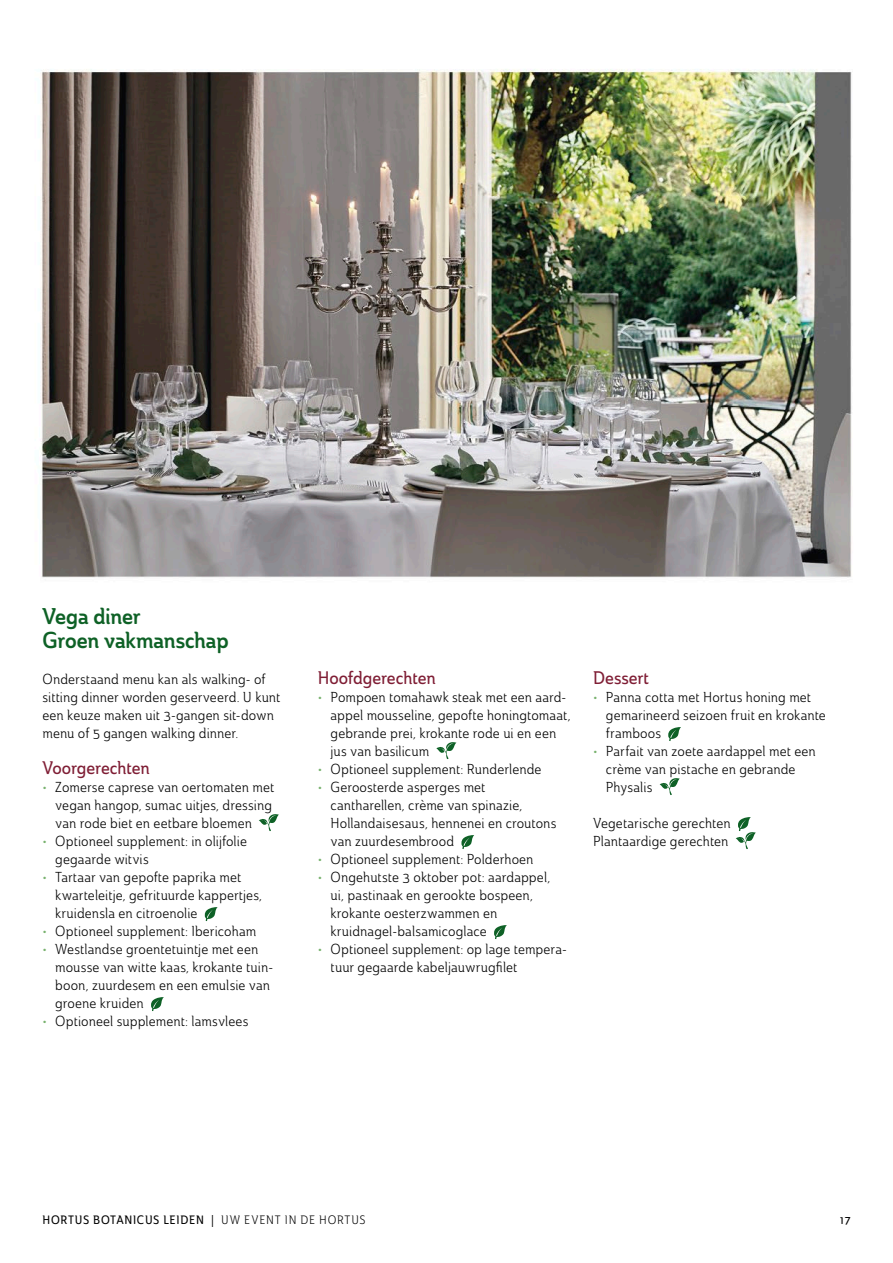
<style>
.page{position:relative;width:893px;height:1263px;background:#fff}
.page>*{position:absolute;margin:0;border:0;box-sizing:border-box;transform-origin:0 0}
.Kop_3_-_15_pt_donkergroen{font:22.5px "Ainslie Con Dem";letter-spacing:-.005em;color:#0e6126}
.Kop_5_-_12_pt_rood___tussenkopje{font:18px "Ainslie Con Med";letter-spacing:-.005em;color:#7f1e35}
.broodtekst_NL{font:14.25px/18px "Ainslie Con Boo";letter-spacing:.005em;color:#000}
.t1{font:12px "Ainslie Con Med";letter-spacing:.06em;color:#000}
.s1{font-family:"Ainslie Con Dem";color:#78b26e}
.s2{font-family:"Myriad Pro"}
.s3{font-family:"Ainslie Con Boo"}
</style>
<div class="page">
<img style="left:41px;top:69px;width:811px;height:853px">
<svg style="left:259px;top:813px;width:20px;height:18px"></svg>
<svg style="left:204px;top:907px;width:14px;height:14px"></svg>
<svg style="left:151px;top:997px;width:13px;height:14px"></svg>
<svg style="left:667px;top:727px;width:15px;height:14px"></svg>
<svg style="left:660px;top:777px;width:20px;height:18px"></svg>
<svg style="left:736px;top:817px;width:20px;height:32px"></svg>
<svg style="left:436px;top:741px;width:20px;height:18px"></svg>
<svg style="left:461px;top:835px;width:14px;height:14px"></svg>
<svg style="left:494px;top:925px;width:13px;height:14px"></svg>
<p class="Kop_3_-_15_pt_donkergroen" style="left:43px;top:601px;width:100px">Vega diner</p>
<p class="Kop_3_-_15_pt_donkergroen" style="left:43px;top:625px;width:188px">Groen vakmanschap</p>
<p class="broodtekst_NL" style="left:43px;top:670px;width:239px">Onderstaand menu kan als walking- of sitting dinner worden geserveerd. U kunt een keuze maken uit 3-gangen sit-down menu of 5 gangen walking dinner.</p>
<p class="Kop_5_-_12_pt_rood___tussenkopje" style="left:43px;top:756px;width:109px">Voorgerechten</p>
<p class="broodtekst_NL" style="left:55px;top:778px;width:220px;text-indent:-13px"><span class="s1">•</span> Zomerse caprese van oertomaten met vegan hangop, sumac uitjes, dressing van rode biet en eetbare bloemen</p>
<p class="broodtekst_NL" style="left:55px;top:832px;width:193px;text-indent:-13px"><span class="s1">•</span> Optioneel supplement: in olijfolie gegaarde witvis</p>
<p class="broodtekst_NL" style="left:55px;top:868px;width:208px;text-indent:-13px"><span class="s1">•</span> Tartaar van gepofte paprika met kwarteleitje, gefrituurde kappertjes, kruidensla en citroenolie</p>
<p class="broodtekst_NL" style="left:43px;top:922px;width:215px"><span class="s1">•</span> Optioneel supplement: Ibericoham</p>
<p class="broodtekst_NL" style="left:55px;top:940px;width:219px;text-indent:-13px"><span class="s1">•</span> Westlandse groentetuintje met een mousse van witte kaas, krokante tuin&shy;boon, zuurdesem en een emulsie van groene kruiden</p>
<p class="broodtekst_NL" style="left:43px;top:1012px;width:207px"><span class="s1">•</span> Optioneel supplement: lamsvlees</p>
<p class="Kop_5_-_12_pt_rood___tussenkopje" style="left:318px;top:666px;width:119px">Hoofdgerechten</p>
<p class="broodtekst_NL" style="left:331px;top:688px;width:242px;text-indent:-13px"><span class="s1">•</span> Pompoen tomahawk steak met een aard&shy;appel mousseline, gepofte honingtomaat, gebrande prei, krokante rode ui en een jus van basilicum</p>
<p class="broodtekst_NL" style="left:318px;top:760px;width:225px"><span class="s1">•</span> Optioneel supplement: Runderlende</p>
<p class="broodtekst_NL" style="left:331px;top:778px;width:227px;text-indent:-13px"><span class="s1">•</span> Geroosterde asperges met cantharellen, crème van spinazie,<br>Hollandaisesaus, hennenei en croutons van zuurdesembrood</p>
<p class="broodtekst_NL" style="left:318px;top:850px;width:217px"><span class="s1">•</span> Optioneel supplement: Polderhoen</p>
<p class="broodtekst_NL" style="left:331px;top:868px;width:221px;text-indent:-13px"><span class="s1">•</span> Ongehutste 3 oktober pot: aardappel, ui, pastinaak en gerookte bospeen, krokante oesterzwammen en kruidnagel-balsamicoglace</p>
<p class="broodtekst_NL" style="left:331px;top:940px;width:238px;text-indent:-13px"><span class="s1">•</span> Optioneel supplement: op lage tempera&shy;tuur gegaarde kabeljauwrugfilet</p>
<p class="Kop_5_-_12_pt_rood___tussenkopje" style="left:593px;top:666px;width:57px">Dessert</p>
<p class="broodtekst_NL" style="left:606px;top:688px;width:222px;text-indent:-13px"><span class="s1">•</span> Panna cotta met Hortus honing met gemarineerd seizoen fruit en krokante framboos</p>
<p class="broodtekst_NL" style="left:606px;top:742px;width:211px;text-indent:-13px"><span class="s1">•</span> Parfait van zoete aardappel met een crème van pistache en gebrande<br>Physalis</p>
<p class="broodtekst_NL" style="left:593px;top:814px;width:139px">Vegetarische gerechten</p>
<p class="broodtekst_NL" style="left:593px;top:832px;width:137px">Plantaardige gerechten</p>
<p class="t1" style="left:43px;top:1212px;width:325px">HORTUS BOTANICUS LEIDEN <span class="s2">|</span> <span class="s3">UW EVENT IN DE HORTUS</span></p>
<p class="t1" style="left:840px;top:1212px;width:12px">17</p>
</div>
